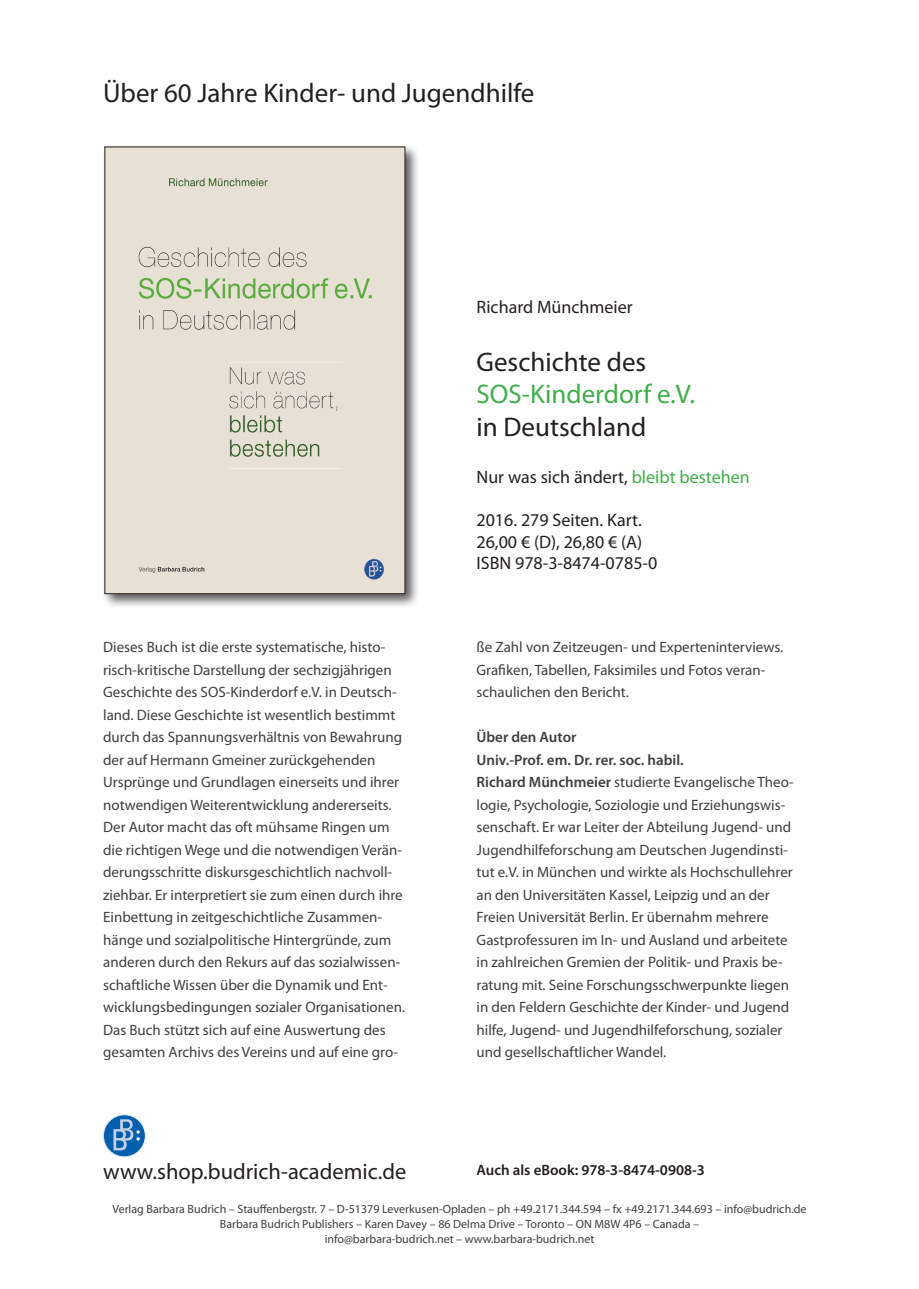
<style>
.page{position:relative;width:919px;height:1289px;background:#fff}
.page>*{position:absolute;margin:0;border:0;box-sizing:border-box;transform-origin:0 0}
.fließtext_semibold{font:27px "Myriad Pro";color:#231f20}
.fließtext_semibold-2{font:27px "Myriad Pro";color:#40ae49}
.t1{font:22.5px "Myriad Pro";color:#231f20}
.fließtext_semibold-3{font:18px "Myriad Pro";color:#231f20}
.t2{font:15px/22.5px "Myriad Pro";color:#3e3e3f}
.t3{font:600 15px "Myriad Pro";color:#3e3e3f}
.t4{font:600 15px "Myriad Pro";color:#231f20}
.t5{font:12px "Myriad Pro";color:#3e3e3f}
.s1{color:#40ae49}
.s2{font-weight:600}
</style>
<div class="page">
<div style="left:102px;top:144px;width:318px;height:465px;background:#231f20;opacity:.75"></div>
<div style="left:107px;top:149px;width:296px;height:443px;background:#e7e1d5"></div>
<svg style="left:103px;top:1114px;width:42px;height:42px"></svg>
<div style="left:103px;top:1114px;width:42px;height:42px;border:1px solid #e0e6f3;border-radius:50%"></div>
<svg style="left:113px;top:1119px;width:27px;height:31px"></svg>
<p class="fließtext_semibold" style="left:103px;top:76px;width:433px">Über 60 Jahre Kinder- und Jugendhilfe</p>
<p class="t2" style="left:103px;top:635px;width:290px">Dieses Buch ist die erste systematische, histo&shy;risch-kritische Darstellung der sechzigjährigen</p>
<p class="t2" style="left:103px;top:680px;width:300px">Geschichte des SOS-Kinderdorf e.V. in Deutsch&shy;land. Diese Geschichte ist wesentlich bestimmt durch das Spannungsverhältnis von Bewahrung der auf Hermann Gmeiner zurückgehenden Ursprünge und Grundlagen einerseits und ihrer notwendigen Weiterentwicklung andererseits.<br>Der Autor macht das oft mühsame Ringen um</p>
<p class="t2" style="left:103px;top:838px;width:303px">die richtigen Wege und die notwendigen Verän&shy;derungsschritte diskursgeschichtlich nachvoll&shy;ziehbar. Er interpretiert sie zum einen durch ihre Einbettung in zeitgeschichtliche Zusammen&shy;hänge und sozialpolitische Hintergründe, zum anderen durch den Rekurs auf das sozialwissen&shy;schaftliche Wissen über die Dynamik und Ent&shy;wicklungsbedingungen sozialer Organisationen.<br>Das Buch stützt sich auf eine Auswertung des</p>
<p class="t2" style="left:103px;top:1040px;width:296px">gesamten Archivs des Vereins und auf eine gro-</p>
<p class="fließtext_semibold-3" style="left:476px;top:296px;width:158px">Richard Münchmeier</p>
<p class="fließtext_semibold" style="left:476px;top:345px;width:171px">Geschichte des</p>
<p class="fließtext_semibold-2" style="left:476px;top:378px;width:220px">SOS-Kinderdorf e.V.</p>
<p class="fließtext_semibold" style="left:476px;top:410px;width:171px">in Deutschland</p>
<p class="fließtext_semibold-3" style="left:476px;top:465px;width:275px">Nur was sich ändert, <span class="s1">bleibt bestehen</span></p>
<p class="fließtext_semibold-3" style="left:476px;top:509px;width:167px">2016. 279 Seiten. Kart.</p>
<p class="fließtext_semibold-3" style="left:476px;top:530px;width:167px">26,00 € (D), 26,80 € (A)</p>
<p class="fließtext_semibold-3" style="left:476px;top:552px;width:182px">ISBN 978-3-8474-0785-0</p>
<p class="t2" style="left:476px;top:635px;width:308px">ße Zahl von Zeitzeugen- und Experteninterviews.</p>
<p class="t2" style="left:476px;top:658px;width:290px">Grafiken, Tabellen, Faksimiles und Fotos veran&shy;schaulichen den Bericht.</p>
<p class="t3" style="left:476px;top:727px;width:101px">Über den Autor</p>
<p class="t3" style="left:476px;top:750px;width:208px">Univ.-Prof. em. Dr. rer. soc. habil.</p>
<p class="t2" style="left:476px;top:770px;width:319px"><span class="s2">Richard Münchmeier</span> studierte Evangelische Theo&shy;logie, Psychologie, Soziologie und Erziehungswis&shy;senschaft. Er war Leiter der Abteilung Jugend- und Jugendhilfeforschung am Deutschen Jugendinsti&shy;tut e.V. in München und wirkte als Hochschullehrer an den Universitäten Kassel, Leipzig und an der Freien Universität Berlin. Er übernahm mehrere Gastprofessuren im In- und Ausland und arbeitete in zahlreichen Gremien der Politik- und Praxis be&shy;ratung mit. Seine Forschungsschwerpunkte liegen in den Feldern Geschichte der Kinder- und Jugend hilfe, Jugend- und Jugendhilfeforschung, sozialer und gesellschaftlicher Wandel.</p>
<p class="t1" style="left:103px;top:1157px;width:304px">www.shop.budrich-academic.de</p>
<p class="t4" style="left:476px;top:1159px;width:230px">Auch als eBook: 978-3-8474-0908-3</p>
<p class="t5" style="left:112px;top:1201px;width:695px">Verlag Barbara Budrich – Stauffenbergstr. 7 – D-51379 Leverkusen-Opladen – ph +49.2171.344.594 – fx +49.2171.344.693 – info@budrich.de</p>
<p class="t5" style="left:220px;top:1216px;width:480px">Barbara Budrich Publishers – Karen Davey – 86 Delma Drive – Toronto – ON M8W 4P6 – Canada –</p>
<p class="t5" style="left:324px;top:1231px;width:271px">info@barbara-budrich.net – www.barbara-budrich.net</p>
</div>
